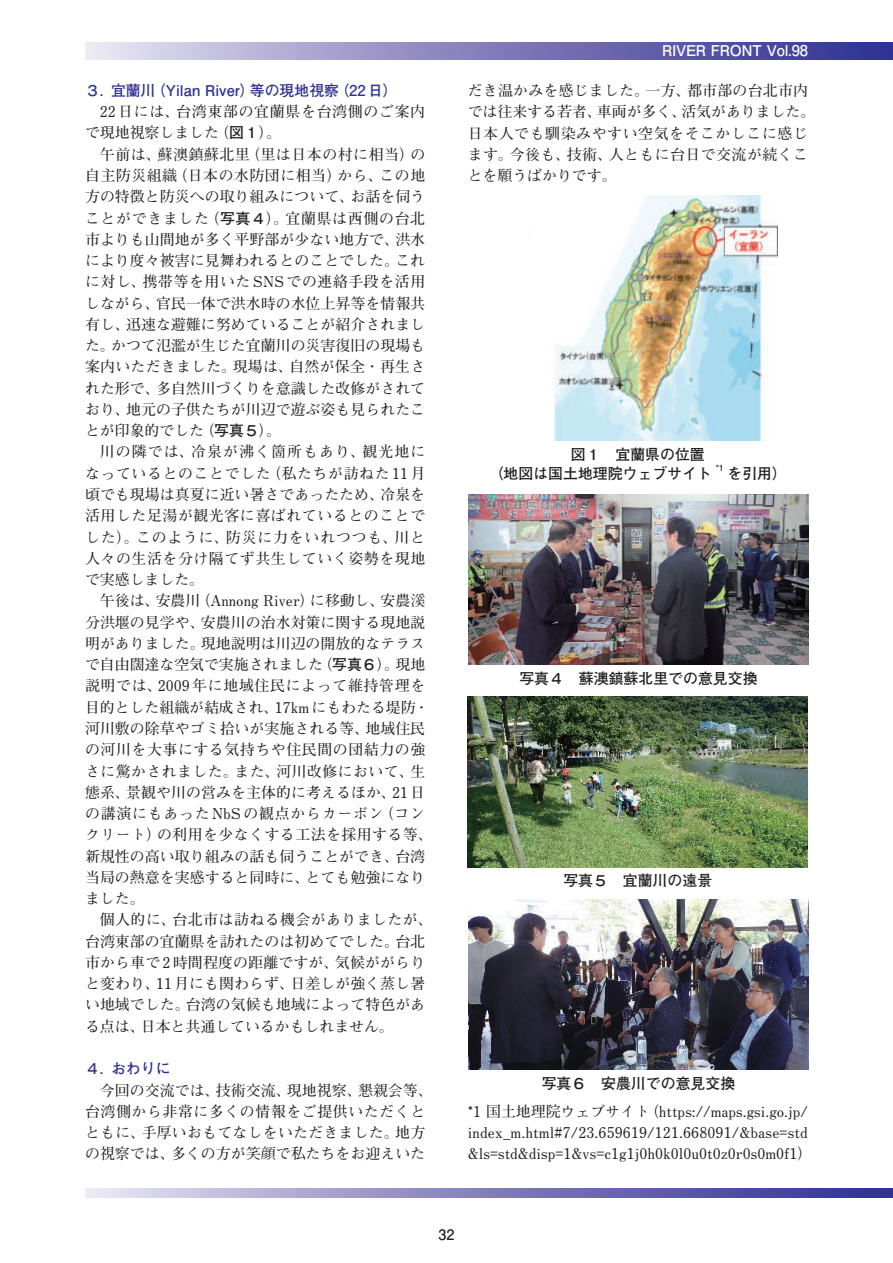
<style>
.page{position:relative;width:893px;height:1263px;background:#fff}
.page>*{position:absolute;margin:0;border:0;box-sizing:border-box;transform-origin:0 0}
.t1{font:700 14.85px/21.3px "Futo Min A101 Pr 6";letter-spacing:.005em;color:#231f20}
.t2{font:700 14.85px/19.2px "Futo Go B101 Pr 6";color:#231f20}
.t3{font:700 14.85px/21.3px "Futo Min A101 Pr 6";letter-spacing:.05em;color:#231f20}
.t4{font:700 14.85px "Futo Go B101 Pr 6";color:#2e3092}
.t5{font:700 14.85px "Futo Go B101 Pr 6";letter-spacing:-.02em;color:#fff}
.t6{font:700 14.4px "Futo Go B101 Pr 6";color:#231f20}
.t7{font:700 8.7px "Futo Go B101 Pr 6";color:#231f20}
.s1{font-family:"Futo Go B101 Pr 6"}
</style>
<div class="page">
<img style="left:554px;top:196px;width:223px;height:244px">
<img style="left:468px;top:494px;width:341px;height:170px">
<img style="left:468px;top:697px;width:340px;height:170px">
<img style="left:468px;top:899px;width:341px;height:170px">
<div style="left:85px;top:43px;width:808px;height:17px;background:linear-gradient(to right,#e2deef,#2b298d)"></div>
<svg style="left:85px;top:1188px;width:808px;height:9px;background:#8683bd"></svg>
<p class="t4" style="left:85px;top:78px;width:314px">３．宜蘭川（Yilan River）等の現地視察（22日）</p>
<p class="t3" style="left:85px;top:100px;width:342px;text-indent:15px">22日には、台湾東部の宜蘭県を台湾側のご案内で現地視察しました（<span class="s1">図１</span>）。</p>
<p class="t1" style="left:85px;top:143px;width:342px;text-align:justify;text-indent:15px">午前は、蘇澳鎮蘇北里（里は日本の村に相当）の自主防災組織（日本の水防団に相当）から、この地方の特徴と防災への取り組みについて、お話を伺うことができました（<span class="s1">写真４</span>）。宜蘭県は西側の台北市よりも山間地が多く平野部が少ない地方で、洪水により度々被害に見舞われるとのことでした。これに対し、携帯等を用いたSNSでの連絡手段を活用しながら、官民一体で洪水時の水位上昇等を情報共有し、迅速な避難に努めていることが紹介されました。かつて氾濫が生じた宜蘭川の災害復旧の現場も案内いただきました。現場は、自然が保全・再生された形で、多自然川づくりを意識した改修がされており、地元の子供たちが川辺で遊ぶ姿も見られたことが印象的でした（<span class="s1">写真５</span>）。</p>
<p class="t1" style="left:85px;top:441px;width:342px;text-align:justify;text-indent:15px">川の隣では、冷泉が沸く箇所もあり、観光地になっているとのことでした（私たちが訪ねた11月頃でも現場は真夏に近い暑さであったため、冷泉を活用した足湯が観光客に喜ばれているとのことでした）。このように、防災に力をいれつつも、川と人々の生活を分け隔てず共生していく姿勢を現地で実感しました。</p>
<p class="t1" style="left:85px;top:589px;width:349px;text-indent:15px">午後は、安農川（Annong River）に移動し、安農溪分洪堰の見学や、安農川の治水対策に関する現地説明がありました。現地説明は川辺の開放的なテラスで自由闊達な空気で実施されました（<span class="s1">写真６</span>）。現地説明では、2009年に地域住民によって維持管理を目的とした組織が結成され、17kmにもわたる堤防・河川敷の除草やゴミ拾いが実施される等、地域住民の河川を大事にする気持ちや住民間の団結力の強さに驚かされました。また、河川改修において、生態系、景観や川の営みを主体的に考えるほか、21日の講演にもあったNbSの観点からカーボン（コンクリート）の利用を少なくする工法を採用する等、新規性の高い取り組みの話も伺うことができ、台湾当局の熱意を実感すると同時に、とても勉強になりました。</p>
<p class="t1" style="left:85px;top:908px;width:349px;text-indent:15px">個人的に、台北市は訪ねる機会がありましたが、台湾東部の宜蘭県を訪れたのは初めてでした。台北市から車で2時間程度の距離ですが、気候ががらりと変わり、11月にも関わらず、日差しが強く蒸し暑い地域でした。台湾の気候も地域によって特色がある点は、日本と共通しているかもしれません。</p>
<p class="t4" style="left:85px;top:1057px;width:87px">４．おわりに</p>
<p class="t1" style="left:85px;top:1079px;width:349px;text-indent:15px">今回の交流では、技術交流、現地視察、懇親会等、台湾側から非常に多くの情報をご提供いただくとともに、手厚いおもてなしをいただきました。地方の視察では、多くの方が笑顔で私たちをお迎えいた</p>
<p class="t5" style="left:662px;top:38px;width:147px">RIVER FRONT Vol.98</p>
<p class="t1" style="left:468px;top:79px;width:349px">だき温かみを感じました。一方、都市部の台北市内では往来する若者、車両が多く、活気がありました。日本人でも馴染みやすい空気をそこかしこに感じます。今後も、技術、人ともに台日で交流が続くことを願うばかりです。</p>
<p class="t2" style="left:489px;top:444px;width:225px;text-indent:82px">図１　宜蘭県の位置（地図は国土地理院ウェブサイト</p>
<p class="t7" style="left:716px;top:461px;width:10px">*1</p>
<p class="t2" style="left:727px;top:463px;width:61px">を引用）</p>
<p class="t2" style="left:519px;top:668px;width:240px">写真４　蘇澳鎮蘇北里での意見交換</p>
<p class="t2" style="left:563px;top:871px;width:150px">写真５　宜蘭川の遠景</p>
<p class="t2" style="left:542px;top:1073px;width:195px">写真６　安農川での意見交換</p>
<p class="t1" style="left:468px;top:1100px;width:346px">*1 国土地理院ウェブサイト（https://maps.gsi.go.jp/ index_m.html#7/23.659619/121.668091/&amp;base=std &amp;ls=std&amp;disp=1&amp;vs=c1g1j0h0k0l0u0t0z0r0s0m0f1）</p>
<p class="t6" style="left:438px;top:1223px;width:17px">32</p>
</div>
